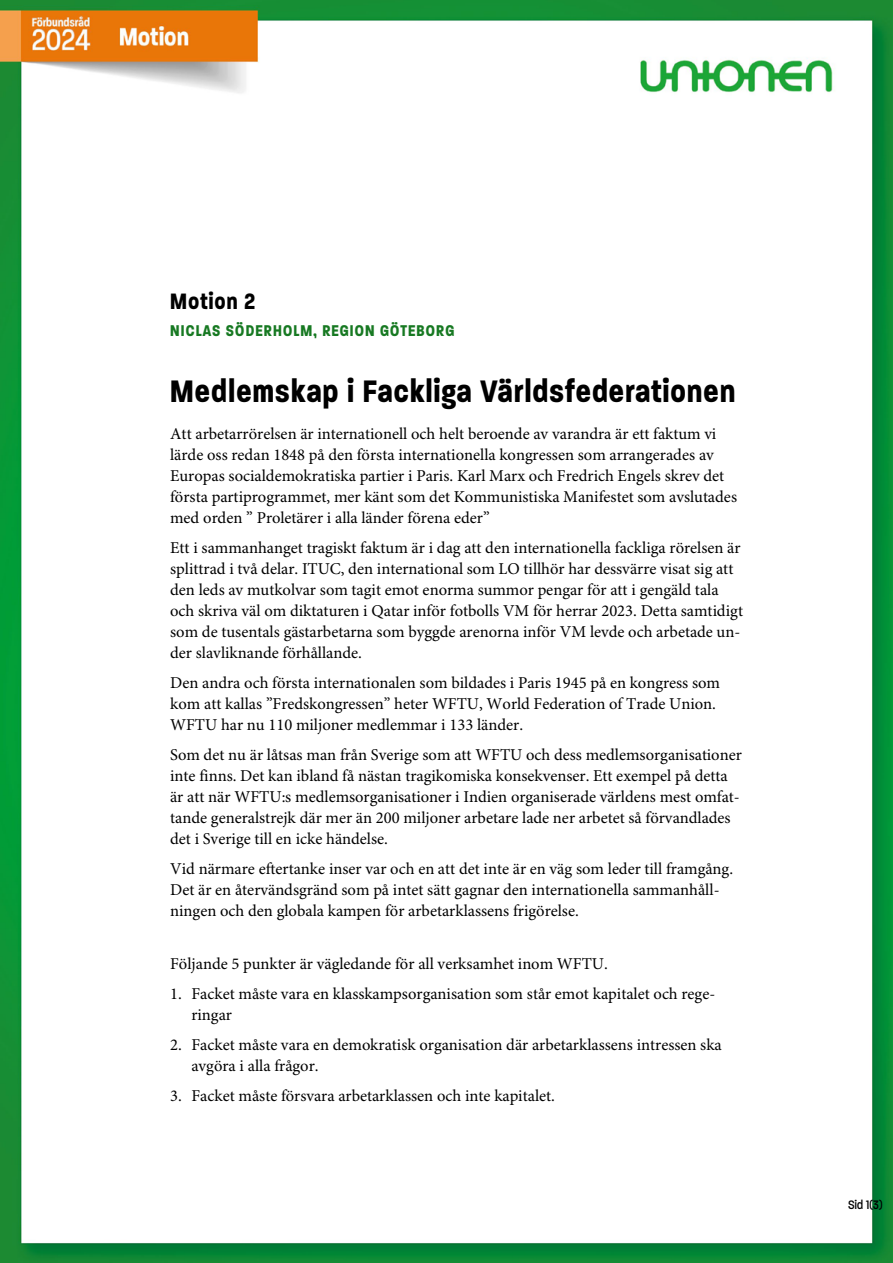
<style>
.page{position:relative;width:893px;height:1263px;background:#fff}
.page>*{position:absolute;margin:0;border:0;box-sizing:border-box;transform-origin:0 0}
.t1{font:700 42px "Paralucent Condensed";letter-spacing:.02em;color:#000}
.t2{font:700 30px "Paralucent Condensed";letter-spacing:.03em;color:#000}
.t3{font:700 21px "Paralucent Condensed";letter-spacing:.04em;color:#177922}
.t4{font:16.5px/21px "Minion Pro";color:#000}
.t5{font:500 16.5px "Paralucent Condensed";color:#000}
</style>
<div class="page">
<img style="left:0;top:0;width:893px;height:1263px">
<h2 class="t2" style="left:170px;top:285px;width:87px">Motion 2</h2>
<p class="t3" style="left:170px;top:319px;width:286px">NICLAS SÖDERHOLM, REGION GÖTEBORG</p>
<h1 class="t1" style="left:170px;top:369px;width:567px">Medlemskap i Fackliga Världsfederationen</h1>
<p class="t4" style="left:170px;top:424px;width:568px">Att arbetarrörelsen är internationell och helt beroende av varandra är ett faktum vi lärde oss redan 1848 på den första internationella kongressen som arrangerades av Europas socialdemokratiska partier i Paris. Karl Marx och Fredrich Engels skrev det första partiprogrammet, mer känt som det Kommunistiska Manifestet som avslutades med orden ” Proletärer i alla länder förena eder”</p>
<p class="t4" style="left:170px;top:538px;width:574px">Ett i sammanhanget tragiskt faktum är i dag att den internationella fackliga rörelsen är splittrad i två delar. ITUC, den international som LO tillhör har dessvärre visat sig att den leds av mutkolvar som tagit emot enorma summor pengar för att i gengäld tala och skriva väl om diktaturen i Qatar inför fotbolls VM för herrar 2023. Detta samtidigt som de tusentals gästarbetarna som byggde arenorna inför VM levde och arbetade un&shy;der slavliknande förhållande.</p>
<p class="t4" style="left:170px;top:673px;width:551px">Den andra och första internationalen som bildades i Paris 1945 på en kongress som kom att kallas ”Fredskongressen” heter WFTU, World Federation of Trade Union.<br>WFTU har nu 110 miljoner medlemmar i 133 länder.</p>
<p class="t4" style="left:170px;top:745px;width:573px">Som det nu är låtsas man från Sverige som att WFTU och dess medlemsorganisationer inte finns. Det kan ibland få nästan tragikomiska konsekvenser. Ett exempel på detta är att när WFTU:s medlemsorganisationer i Indien organiserade världens mest omfat&shy;tande generalstrejk där mer än 200 miljoner arbetare lade ner arbetet så förvandlades det i Sverige till en icke händelse.</p>
<p class="t4" style="left:170px;top:859px;width:564px">Vid närmare eftertanke inser var och en att det inte är en väg som leder till framgång.<br>Det är en återvändsgränd som på intet sätt gagnar den internationella sammanhåll&shy;ningen och den globala kampen för arbetarklassens frigörelse.</p>
<p class="t4" style="left:170px;top:954px;width:439px">Följande 5 punkter är vägledande för all verksamhet inom WFTU.</p>
<p class="t4" style="left:191px;top:984px;width:525px;text-indent:-21px">1. Facket måste vara en klasskampsorganisation som står emot kapitalet och rege&shy;ringar</p>
<p class="t4" style="left:191px;top:1035px;width:532px;text-indent:-21px">2. Facket måste vara en demokratisk organisation där arbetarklassens intressen ska avgöra i alla frågor.</p>
<p class="t4" style="left:170px;top:1086px;width:386px">3. Facket måste försvara arbetarklassen och inte kapitalet.</p>
<p class="t5" style="left:848px;top:1195px;width:36px">Sid 1(3)</p>
</div>
